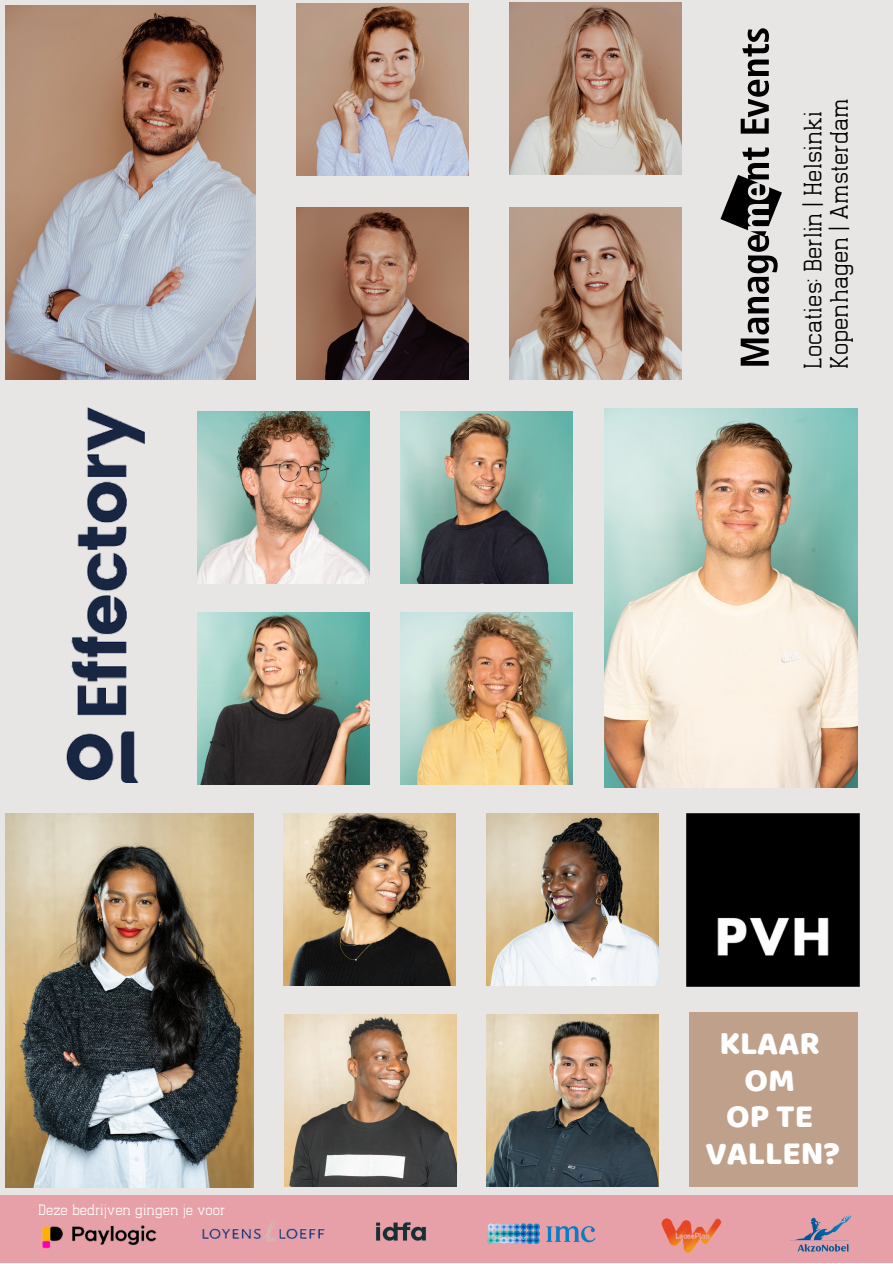
<style>
.page{position:relative;width:893px;height:1264px;background:#fff}
.page>*{position:absolute;margin:0;border:0;box-sizing:border-box;transform-origin:0 0}
.t1{font:33.6px "Baloo";color:#fff}
.t2{font:300 24.45px/26.2px "Indonesia";color:#000}
.t3{font:300 14.55px "Indonesia";color:#fff}
</style>
<div class="page">
<div style="left:0;top:0;width:892px;height:1262px;background:#e8e5e5"></div>
<img style="left:5px;top:5px;width:250px;height:374px">
<img style="left:296px;top:3px;width:172px;height:172px">
<img style="left:296px;top:207px;width:172px;height:172px">
<img style="left:509px;top:3px;width:172px;height:172px">
<img style="left:509px;top:207px;width:172px;height:172px">
<svg style="left:720px;top:28px;width:61px;height:338px"></svg>
<img style="left:604px;top:408px;width:253px;height:379px">
<img style="left:197px;top:411px;width:172px;height:172px">
<img style="left:400px;top:411px;width:172px;height:172px">
<img style="left:197px;top:612px;width:172px;height:172px">
<img style="left:400px;top:612px;width:172px;height:172px">
<img style="left:5px;top:813px;width:249px;height:373px">
<img style="left:283px;top:813px;width:172px;height:172px">
<img style="left:284px;top:1014px;width:172px;height:172px">
<img style="left:486px;top:813px;width:172px;height:172px">
<img style="left:486px;top:1014px;width:172px;height:172px">
<img style="left:66px;top:408px;width:79px;height:374px">
<img style="left:686px;top:813px;width:174px;height:174px">
<div style="left:0;top:1195px;width:892px;height:67px;background:#e8a0a8"></div>
<div style="left:688px;top:1011px;width:169px;height:174px;background:#bea08b"></div>
<img style="left:43px;top:1225px;width:113px;height:23px">
<img style="left:202px;top:1221px;width:123px;height:20px">
<img style="left:487px;top:1223px;width:108px;height:20px">
<img style="left:376px;top:1222px;width:50px;height:19px">
<img style="left:661px;top:1218px;width:61px;height:35px">
<img style="left:789px;top:1215px;width:63px;height:37px">
<p class="t3" style="left:38px;top:1203px;width:189px">Deze bedrijven gingen je voor</p>
<p class="t2" style="left:802px;top:369px;width:272px;rotate:-90deg">Locaties: Berlin | Helsinki<br>Kopenhagen | Amsterdam</p>
<p class="t1" style="left:719px;top:1022px;width:102px">KLAAR</p>
<p class="t1" style="left:744px;top:1059px;width:52px">OM</p>
<p class="t1" style="left:726px;top:1096px;width:88px">OP TE</p>
<p class="t1" style="left:705px;top:1132px;width:136px">VALLEN?</p>
</div>
